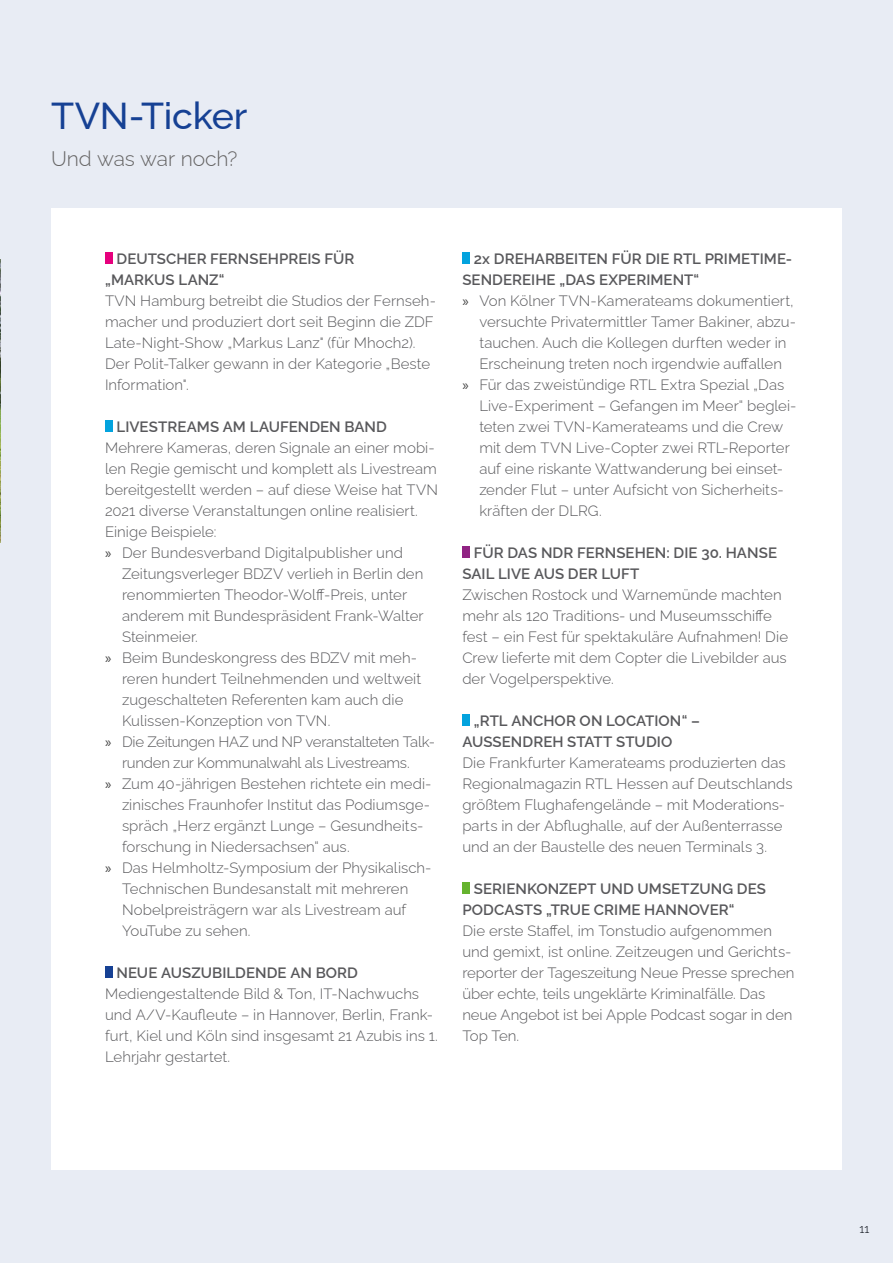
<style>
.page{position:relative;width:893px;height:1263px;background:#e8ecf4}
.page>*{position:absolute;margin:0;border:0;box-sizing:border-box;transform-origin:0 0}
.t1{font:500 37.5px "Raleway";letter-spacing:-.01em;color:#164194}
.t2{font:300 21px "Raleway";letter-spacing:-.01em;color:#646363}
.t3{font:300 15px/21px "Raleway";letter-spacing:.005em;color:#58585b}
.t4{font:600 15px/21px "Raleway";letter-spacing:.005em;color:#58585b}
.t5{font:300 15px "Raleway";letter-spacing:-.015em;color:#58585b}
.t6{font:300 12px "Raleway";color:#000}
.s1{font-family:"Myriad Pro";font-weight:400;color:#414141}
</style>
<div class="page">
<div style="left:51px;top:208px;width:791px;height:961px;background:#fff"></div>
<div style="left:105px;top:252px;width:8px;height:12px;background:#e6007d"></div>
<div style="left:105px;top:420px;width:8px;height:12px;background:#03a3de"></div>
<div style="left:105px;top:966px;width:8px;height:12px;background:#164194"></div>
<div style="left:462px;top:252px;width:8px;height:12px;background:#03a3de"></div>
<div style="left:462px;top:546px;width:8px;height:12px;background:#902383"></div>
<div style="left:462px;top:714px;width:8px;height:12px;background:#03a3de"></div>
<div style="left:462px;top:882px;width:8px;height:12px;background:#65b32e"></div>
<img style="left:0;top:259px;width:1px;height:283px">
<h1 class="t1" style="left:51px;top:86px;width:198px">TVN-Ticker</h1>
<h2 class="t2" style="left:51px;top:141px;width:188px">Und was war noch?</h2>
<p class="t4" style="left:105px;top:247px;width:251px;text-indent:12px">DEUTSCHER FERNSEHPREIS FÜR „MARKUS LANZ“</p>
<p class="t3" style="left:105px;top:289px;width:332px">TVN Hamburg betreibt die Studios der Fernseh&shy;macher und produziert dort seit Beginn die ZDF Late-Night-Show „Markus Lanz" (für Mhoch2).<br>Der Polit-Talker gewann in der Kategorie „Beste Information".</p>
<p class="t4" style="left:117px;top:415px;width:272px">LIVESTREAMS AM LAUFENDEN BAND</p>
<p class="t3" style="left:105px;top:436px;width:334px">Mehrere Kameras, deren Signale an einer mobi&shy;len Regie gemischt und komplett als Livestream bereitgestellt werden – auf diese Weise hat TVN 2021 diverse Veranstaltungen online realisiert.<br>Einige Beispiele:<br><span class="s1">»</span> Der Bundesverband Digitalpublisher und</p>
<p class="t3" style="left:122px;top:562px;width:303px">Zeitungsverleger BDZV verlieh in Berlin den</p>
<p class="t3" style="left:122px;top:583px;width:287px">renommierten Theodor-Wolff-Preis, unter</p>
<p class="t3" style="left:122px;top:604px;width:303px">anderem mit Bundespräsident Frank-Walter</p>
<p class="t3" style="left:122px;top:625px;width:77px">Steinmeier.</p>
<p class="t3" style="left:105px;top:646px;width:314px"><span class="s1">»</span> Beim Bundeskongress des BDZV mit meh-</p>
<p class="t3" style="left:122px;top:667px;width:301px">reren hundert Teilnehmenden und weltweit</p>
<p class="t3" style="left:122px;top:688px;width:283px">zugeschalteten Referenten kam auch die</p>
<p class="t3" style="left:122px;top:709px;width:210px">Kulissen-Konzeption von TVN.</p>
<p class="t5" style="left:105px;top:730px;width:331px"><span class="s1">»</span> Die Zeitungen HAZ und NP veranstalteten Talk-</p>
<p class="t5" style="left:122px;top:751px;width:289px">runden zur Kommunalwahl als Livestreams.</p>
<p class="t3" style="left:105px;top:772px;width:328px"><span class="s1">»</span> Zum 40-jährigen Bestehen richtete ein medi-</p>
<p class="t3" style="left:122px;top:793px;width:310px">zinisches Fraunhofer Institut das Podiumsge-</p>
<p class="t3" style="left:122px;top:814px;width:303px">spräch „Herz ergänzt Lunge – Gesundheits-</p>
<p class="t3" style="left:122px;top:835px;width:229px">forschung in Niedersachsen“ aus.</p>
<p class="t3" style="left:105px;top:856px;width:328px"><span class="s1">»</span> Das Helmholtz-Symposium der Physikalisch-</p>
<p class="t3" style="left:122px;top:877px;width:288px">Technischen Bundesanstalt mit mehreren</p>
<p class="t3" style="left:122px;top:898px;width:286px">Nobelpreisträgern war als Livestream auf</p>
<p class="t3" style="left:122px;top:919px;width:130px">YouTube zu sehen.</p>
<p class="t4" style="left:116px;top:961px;width:243px">NEUE AUSZUBILDENDE AN BORD</p>
<p class="t3" style="left:105px;top:982px;width:334px">Mediengestaltende Bild &amp; Ton, IT-Nachwuchs und A/V-Kaufleute – in Hannover, Berlin, Frank&shy;furt, Kiel und Köln sind insgesamt 21 Azubis ins 1.<br>Lehrjahr gestartet.</p>
<p class="t4" style="left:474px;top:247px;width:320px">2x DREHARBEITEN FÜR DIE RTL PRIMETIME-</p>
<p class="t4" style="left:462px;top:268px;width:238px">SENDEREIHE „DAS EXPERIMENT“</p>
<p class="t3" style="left:462px;top:289px;width:333px"><span class="s1">»</span> Von Kölner TVN-Kamerateams dokumentiert,</p>
<p class="t3" style="left:479px;top:310px;width:318px">versuchte Privatermittler Tamer Bakiner, abzu-</p>
<p class="t3" style="left:479px;top:331px;width:309px">tauchen. Auch die Kollegen durften weder in</p>
<p class="t3" style="left:479px;top:352px;width:304px">Erscheinung treten noch irgendwie auffallen</p>
<p class="t3" style="left:462px;top:373px;width:323px"><span class="s1">»</span> Für das zweistündige RTL Extra Spezial „Das</p>
<p class="t3" style="left:479px;top:394px;width:319px">Live-Experiment – Gefangen im Meer“ beglei-</p>
<p class="t3" style="left:479px;top:415px;width:305px">teten zwei TVN-Kamerateams und die Crew</p>
<p class="t3" style="left:479px;top:436px;width:312px">mit dem TVN Live-Copter zwei RTL-Reporter</p>
<p class="t3" style="left:479px;top:457px;width:305px">auf eine riskante Wattwanderung bei einset-</p>
<p class="t3" style="left:479px;top:478px;width:306px">zender Flut – unter Aufsicht von Sicherheits-</p>
<p class="t3" style="left:479px;top:499px;width:124px">kräften der DLRG.</p>
<p class="t4" style="left:462px;top:541px;width:316px;text-indent:11px">FÜR DAS NDR FERNSEHEN: DIE 30. HANSE<br>SAIL LIVE AUS DER LUFT</p>
<p class="t3" style="left:462px;top:583px;width:327px">Zwischen Rostock und Warnemünde machten mehr als 120 Traditions- und Museumsschiffe fest – ein Fest für spektakuläre Aufnahmen! Die Crew lieferte mit dem Copter die Livebilder aus der Vogelperspektive.</p>
<p class="t4" style="left:462px;top:709px;width:239px;text-indent:11px">„RTL ANCHOR ON LOCATION“ –<br>AUSSENDREH STATT STUDIO</p>
<p class="t3" style="left:462px;top:751px;width:332px">Die Frankfurter Kamerateams produzierten das Regionalmagazin RTL Hessen auf Deutschlands größtem Flughafengelände – mit Moderations&shy;parts in der Abflughalle, auf der Außenterrasse und an der Baustelle des neuen Terminals 3.</p>
<p class="t4" style="left:462px;top:877px;width:305px;text-indent:12px">SERIENKONZEPT UND UMSETZUNG DES<br>PODCASTS „TRUE CRIME HANNOVER“</p>
<p class="t3" style="left:462px;top:919px;width:333px">Die erste Staffel, im Tonstudio aufgenommen und gemixt, ist online. Zeitzeugen und Gerichts&shy;reporter der Tageszeitung Neue Presse sprechen über echte, teils ungeklärte Kriminalfälle. Das neue Angebot ist bei Apple Podcast sogar in den Top Ten.</p>
<p class="t6" style="left:859px;top:1219px;width:11px">11</p>
</div>
